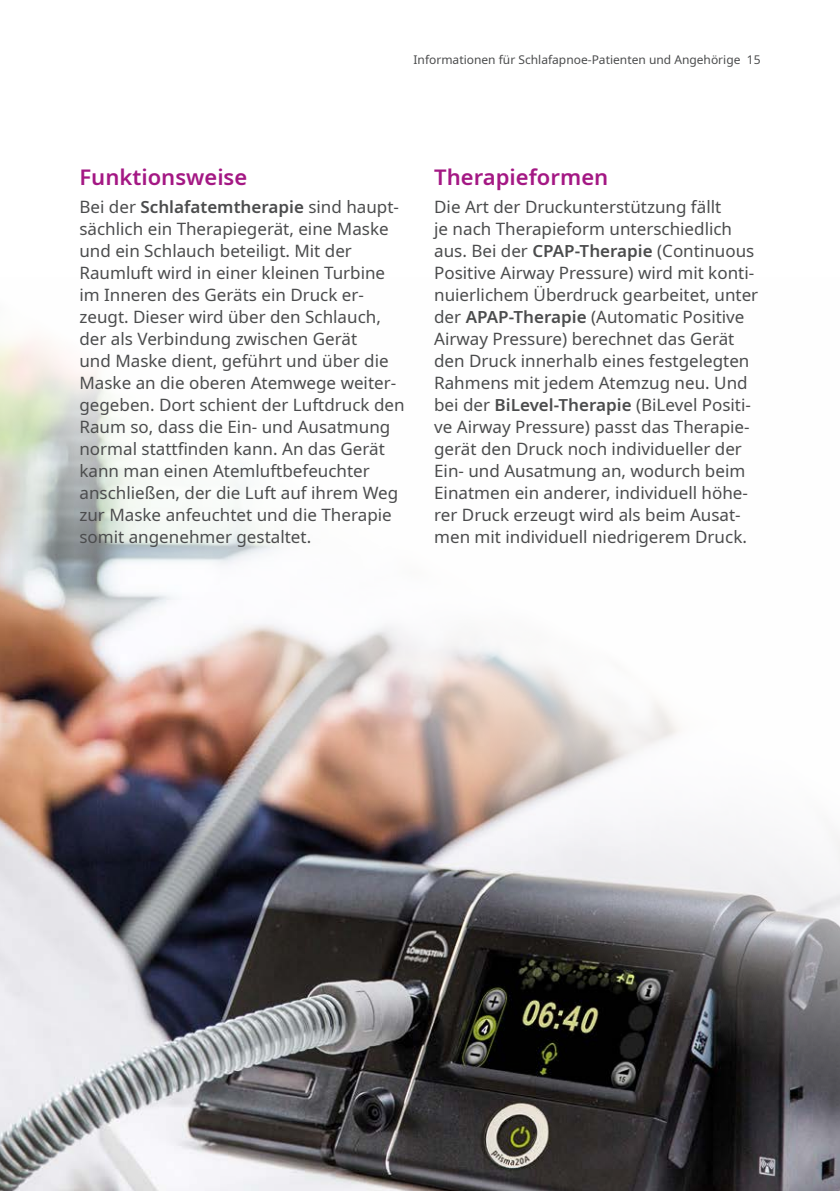
<style>
.page{position:relative;width:840px;height:1191px;background:#fff}
.page>*{position:absolute;margin:0;border:0;box-sizing:border-box;transform-origin:0 0}
.fließtext{font:600 22px "Noto Sans";color:#a41884}
.fließtext-2{font:17px/22px "Noto Sans";color:#4b4c4d}
.t1{font:12px "Noto Sans";color:#4b4c4d}
.s1{font-weight:600}
</style>
<div class="page">
<img style="left:0;top:339px;width:839px;height:852px">
<p class="t1" style="left:413px;top:51px;width:348px">Informationen für Schlafapnoe-Patienten und Angehörige 15</p>
<p class="fließtext" style="left:79px;top:161px;width:169px">Funktionsweise</p>
<p class="fließtext-2" style="left:79px;top:196px;width:326px">Bei der <span class="s1">Schlafatemtherapie</span> sind haupt&shy;sächlich ein Therapiegerät, eine Maske und ein Schlauch beteiligt. Mit der Raumluft wird in einer kleinen Turbine im Inneren des Geräts ein Druck er&shy;zeugt. Dieser wird über den Schlauch, der als Verbindung zwischen Gerät<br>und Maske dient, geführt und über die Maske an die oberen Atemwege weiter&shy;gegeben. Dort schient der Luftdruck den Raum so, dass die Ein- und Ausatmung normal stattfinden kann. An das Gerät kann man einen Atemluftbefeuchter anschließen, der die Luft auf ihrem Weg zur Maske anfeuchtet und die Therapie somit angenehmer gestaltet.</p>
<p class="fließtext" style="left:434px;top:162px;width:175px">Therapieformen</p>
<p class="fließtext-2" style="left:434px;top:196px;width:325px">Die Art der Druckunterstützung fällt<br>je nach Therapieform unterschiedlich aus. Bei der <span class="s1">CPAP-Therapie</span> (Continuous Positive Airway Pressure) wird mit konti&shy;nuierlichem Überdruck gearbeitet, unter der <span class="s1">APAP-Therapie</span> (Automatic Positive Airway Pressure) berechnet das Gerät den Druck innerhalb eines festgelegten Rahmens mit jedem Atemzug neu. Und bei der <span class="s1">BiLevel-Therapie</span> (BiLevel Positi&shy;ve Airway Pressure) passt das Therapie&shy;gerät den Druck noch individueller der Ein- und Ausatmung an, wodurch beim Einatmen ein anderer, individuell höhe&shy;rer Druck erzeugt wird als beim Ausat&shy;men mit individuell niedrigerem Druck.</p>
</div>
